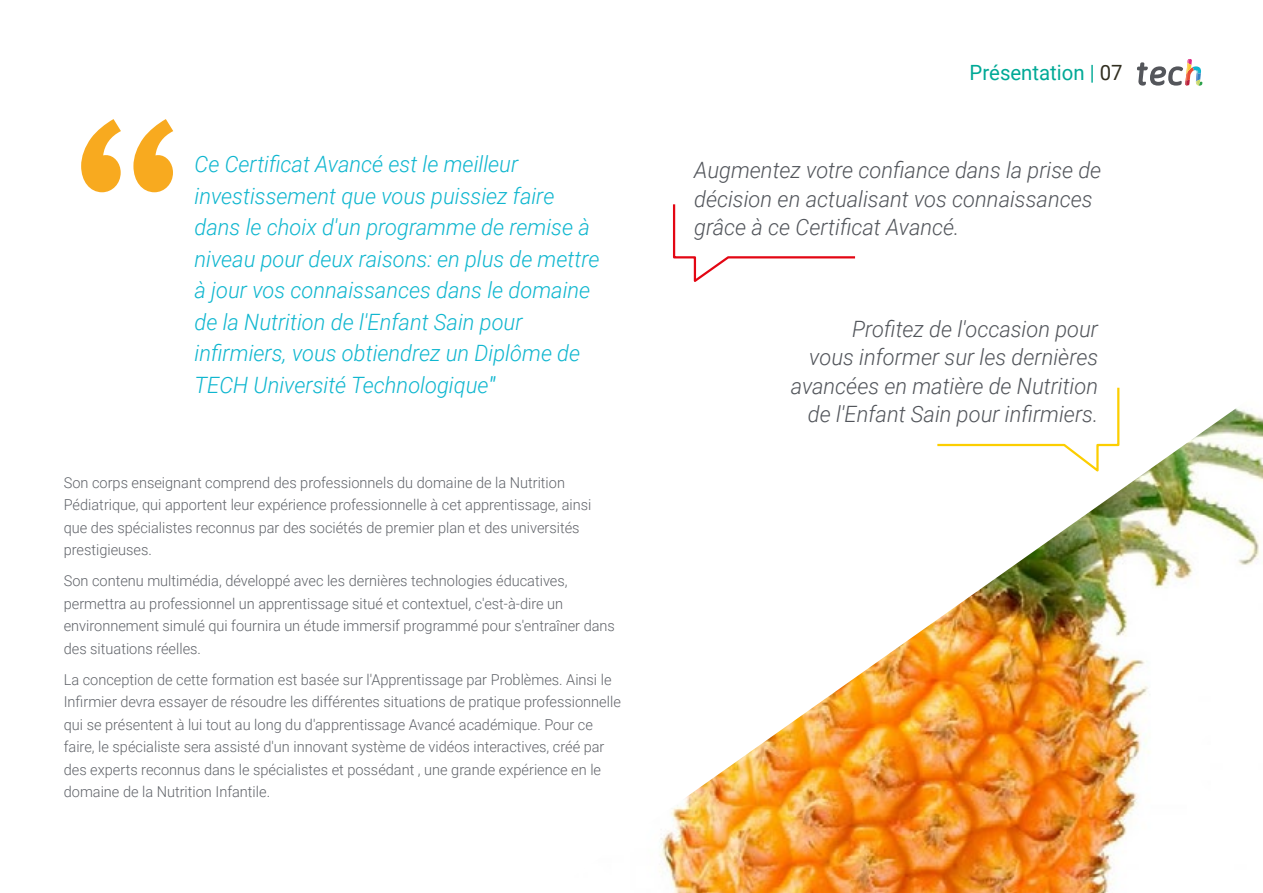
<style>
.page{position:relative;width:1263px;height:893px;background:#fff}
.page>*{position:absolute;margin:0;border:0;box-sizing:border-box;transform-origin:0 0}
.t1{font:italic 300 22.5px/31.5px "Roboto";color:#0fb6cf}
.t2{font:italic 300 22.5px/28.5px "Roboto";color:#52555b;text-align:right}
.t3{font:21px "Roboto";color:#00a996}
.t4{font:300 15px/22.5px "Roboto";color:#61646a}
.s1{font-weight:400}
.s2{color:#312e20}
</style>
<div class="page">
<svg style="left:81px;top:119px;width:92px;height:73px"></svg>
<svg style="left:673px;top:204px;width:183px;height:78px"></svg>
<img style="left:660px;top:389px;width:603px;height:504px">
<svg style="left:1137px;top:59px;width:65px;height:27px"></svg>
<p class="t1" style="left:195px;top:148px;width:406px">Ce Certificat Avancé est le meilleur investissement que vous puissiez faire dans le choix d'un programme de remise à niveau pour deux raisons: en plus de mettre à jour vos connaissances dans le domaine de la Nutrition de l'Enfant Sain pour infirmiers, vous obtiendrez un Diplôme de TECH Université Technologique<span class="s1">"</span></p>
<p class="t4" style="left:64px;top:470px;width:529px">Son corps enseignant comprend des professionnels du domaine de la Nutrition Pédiatrique, qui apportent leur expérience professionnelle à cet apprentissage, ainsi que des spécialistes reconnus par des sociétés de premier plan et des universités prestigieuses.</p>
<p class="t4" style="left:64px;top:569px;width:553px">Son contenu multimédia, développé avec les dernières technologies éducatives, permettra au professionnel un apprentissage situé et contextuel, c'est-à-dire un environnement simulé qui fournira un étude immersif programmé pour s'entraîner dans des situations réelles.</p>
<p class="t4" style="left:64px;top:667px;width:559px">La conception de cette formation est basée sur l'Apprentissage par Problèmes. Ainsi le Infirmier devra essayer de résoudre les différentes situations de pratique professionnelle qui se présentent à lui tout au long du d'apprentissage Avancé académique. Pour ce faire, le spécialiste sera assisté d'un innovant système de vidéos interactives, créé par des experts reconnus dans le spécialistes et possédant , une grande expérience en le domaine de la Nutrition Infantile.</p>
<h2 class="t3" style="left:970px;top:57px;width:155px">Présentation | <span class="s2">07</span></h2>
<h1 class="t2" style="left:694px;top:155px;width:409px;text-align:left">Augmentez votre confiance dans la prise de décision en actualisant vos connaissances grâce à ce Certificat Avancé.</h1>
<h1 class="t2" style="left:791px;top:313px;width:309px">Profitez de l'occasion pour<br>vous informer sur les dernières avancées en matière de Nutrition de l'Enfant Sain pour infirmiers.</h1>
</div>
